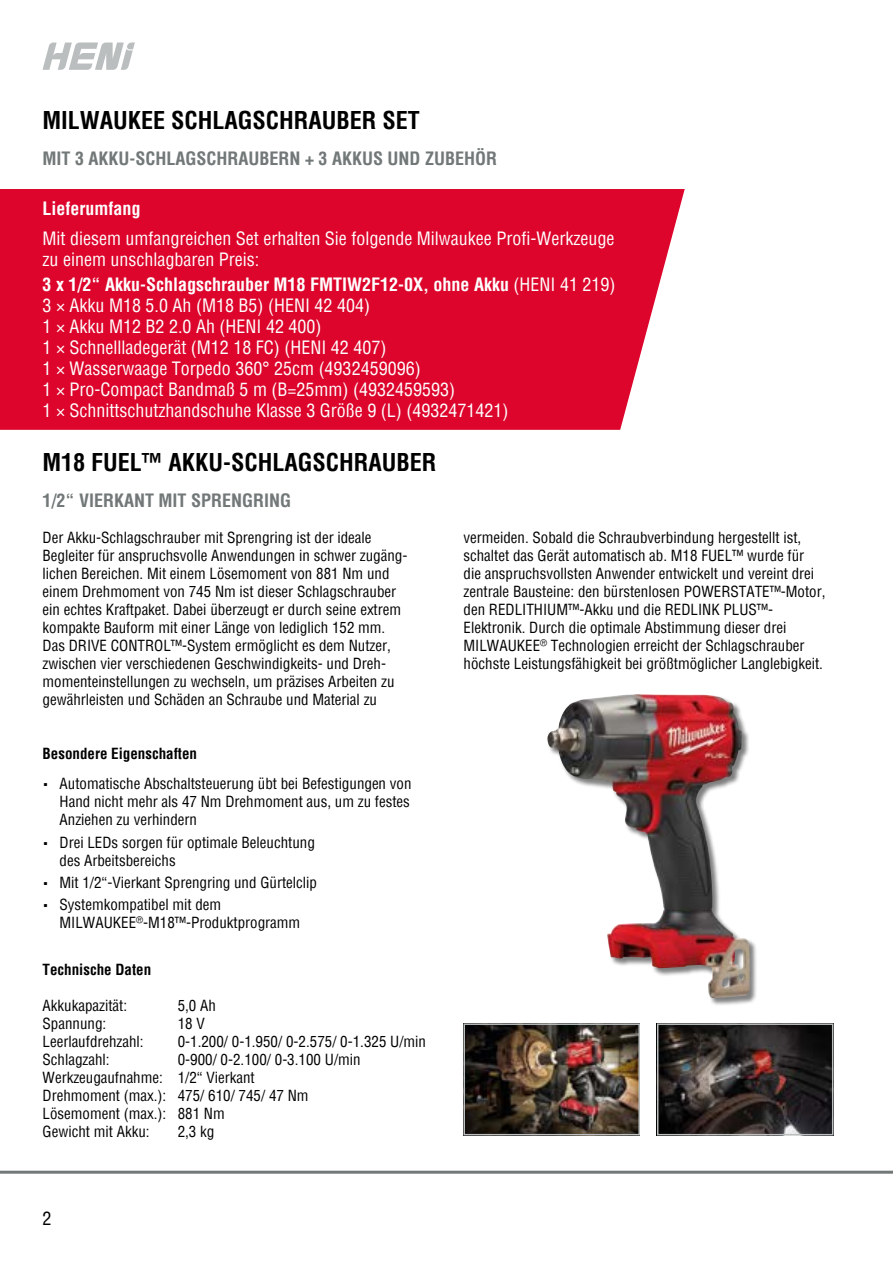
<style>
.page{position:relative;width:893px;height:1263px;background:#fff}
.page>*{position:absolute;margin:0;border:0;box-sizing:border-box;transform-origin:0 0}
.t1{font:700 condensed 24px "Helvetica";color:#000}
.t2{font:condensed 18px/21px "Helvetica";color:#fff}
.t3{font:700 condensed 18px "Helvetica";color:#727777}
.t4{font:700 condensed 18px "Helvetica";color:#fff}
.t5{font:condensed 18px "Helvetica";color:#000}
.t6{font:condensed 15px/18px "Helvetica";color:#000}
.t7{font:700 condensed 15px "Helvetica";color:#000}
.s1{font-weight:700}
.s2{font-family:"The Sans C4 s";font-weight:300;font-stretch:normal}
</style>
<div class="page">
<hr style="left:0;top:1171px;width:893px;height:3px;background:#727777">
<svg style="left:43px;top:43px;width:92px;height:27px"></svg>
<img style="left:660px;top:1026px;width:170px;height:106px">
<div style="left:657px;top:1023px;width:176px;height:112px;border:2px solid #babebe"></div>
<img style="left:466px;top:1026px;width:171px;height:106px">
<div style="left:463px;top:1023px;width:177px;height:112px;border:2px solid #babebe"></div>
<div style="left:0;top:189px;width:685px;height:241px;background:#dd052b"></div>
<div style="left:548px;top:694px;width:210px;height:312px;background:#000;opacity:.5"></div>
<img style="left:547px;top:694px;width:203px;height:304px">
<h1 class="t1" style="left:43px;top:104px;width:379px">MILWAUKEE SCHLAGSCHRAUBER SET</h1>
<p class="t3" style="left:43px;top:146px;width:456px">MIT 3 AKKU-SCHLAGSCHRAUBERN + 3 AKKUS UND ZUBEHÖR</p>
<p class="t4" style="left:43px;top:197px;width:100px">Lieferumfang</p>
<p class="t2" style="left:43px;top:227px;width:573px">Mit diesem umfangreichen Set erhalten Sie folgende Milwaukee Profi-Werkzeuge zu einem unschlagbaren Preis:</p>
<p class="t2" style="left:43px;top:274px;width:574px"><span class="s1">3 x 1/2“ Akku-Schlagschrauber M18 FMTIW2F12-0X, ohne Akku</span> (HENI 41 219)<br>3 × Akku M18 5.0 Ah (M18 B5) (HENI 42 404)<br>1 × Akku M12 B2 2.0 Ah (HENI 42 400)<br>1 × Schnellladegerät (M12 18 FC) (HENI 42 407)<br>1 × Wasserwaage Torpedo 360° 25cm (4932459096)<br>1 × Pro-Compact Bandmaß 5 m (B=25mm) (4932459593)<br>1 × Schnittschutzhandschuhe Klasse 3 Größe 9 (L) (4932471421)</p>
<h1 class="t1" style="left:43px;top:446px;width:396px">M18 FUEL™ AKKU-SCHLAGSCHRAUBER</h1>
<p class="t3" style="left:43px;top:488px;width:250px">1/2“ VIERKANT MIT SPRENGRING</p>
<p class="t6" style="left:43px;top:528px;width:366px">Der Akku-Schlagschrauber mit Sprengring ist der ideale Begleiter für anspruchsvolle Anwendungen in schwer zugäng&shy;lichen Bereichen. Mit einem Lösemoment von 881 Nm und einem Drehmoment von 745 Nm ist dieser Schlagschrauber ein echtes Kraftpaket. Dabei überzeugt er durch seine extrem kompakte Bauform mit einer Länge von lediglich 152 mm.<br>Das DRIVE CONTROL™-System ermöglicht es dem Nutzer, zwischen vier verschiedenen Geschwindigkeits- und Dreh&shy;momenteinstellungen zu wechseln, um präzises Arbeiten zu gewährleisten und Schäden an Schraube und Material zu</p>
<p class="t6" style="left:463px;top:528px;width:364px">vermeiden. Sobald die Schraubverbindung hergestellt ist, schaltet das Gerät automatisch ab. M18 FUEL™ wurde für<br>die anspruchsvollsten Anwender entwickelt und vereint drei zentrale Bausteine: den bürstenlosen POWERSTATE™-Motor, den REDLITHIUM™-Akku und die REDLINK PLUS™- Elektronik. Durch die optimale Abstimmung dieser drei MILWAUKEE<sup>®</sup> Technologien erreicht der Schlagschrauber höchste Leistungsfähigkeit bei größtmöglicher Langlebigkeit.</p>
<p class="t7" style="left:43px;top:743px;width:156px">Besondere Eigenschaften</p>
<p class="t6" style="left:60px;top:775px;width:354px;text-align:justify;text-indent:-17px"><span class="s2">▪</span> Automatische Abschaltsteuerung übt bei Befestigungen von Hand nicht mehr als 47 Nm Drehmoment aus, um zu festes Anziehen zu verhindern</p>
<p class="t6" style="left:60px;top:833px;width:257px;text-indent:-17px"><span class="s2">▪</span> Drei LEDs sorgen für optimale Beleuchtung des Arbeitsbereichs</p>
<p class="t6" style="left:43px;top:873px;width:276px"><span class="s2">▪</span> Mit 1/2“-Vierkant Sprengring und Gürtelclip</p>
<p class="t6" style="left:60px;top:895px;width:242px;text-indent:-17px"><span class="s2">▪</span> Systemkompatibel mit dem<br>MILWAUKEE<sup>®</sup>-M18™-Produktprogramm</p>
<p class="t7" style="left:43px;top:959px;width:110px">Technische Daten</p>
<p class="t6" style="left:43px;top:996px;width:86px">Akkukapazität:</p>
<p class="t6" style="left:178px;top:996px;width:40px">5,0 Ah</p>
<p class="t6" style="left:43px;top:1014px;width:65px">Spannung:</p>
<p class="t6" style="left:178px;top:1014px;width:29px">18 V</p>
<p class="t6" style="left:43px;top:1032px;width:103px">Leerlaufdrehzahl:</p>
<p class="t6" style="left:178px;top:1032px;width:250px">0-1.200/ 0-1.950/ 0-2.575/ 0-1.325 U/min</p>
<p class="t6" style="left:43px;top:1050px;width:69px">Schlagzahl:</p>
<p class="t6" style="left:43px;top:1050px;width:320px;text-indent:135px">0-900/ 0-2.100/ 0-3.100 U/min<br>Werkzeugaufnahme: 1/2“ Vierkant<br>Drehmoment (max.): 475/ 610/ 745/ 47 Nm<br>Lösemoment (max.): 881 Nm<br>Gewicht mit Akku:</p>
<p class="t6" style="left:178px;top:1122px;width:38px">2,3 kg</p>
<p class="t5" style="left:43px;top:1206px;width:10px">2</p>
</div>
